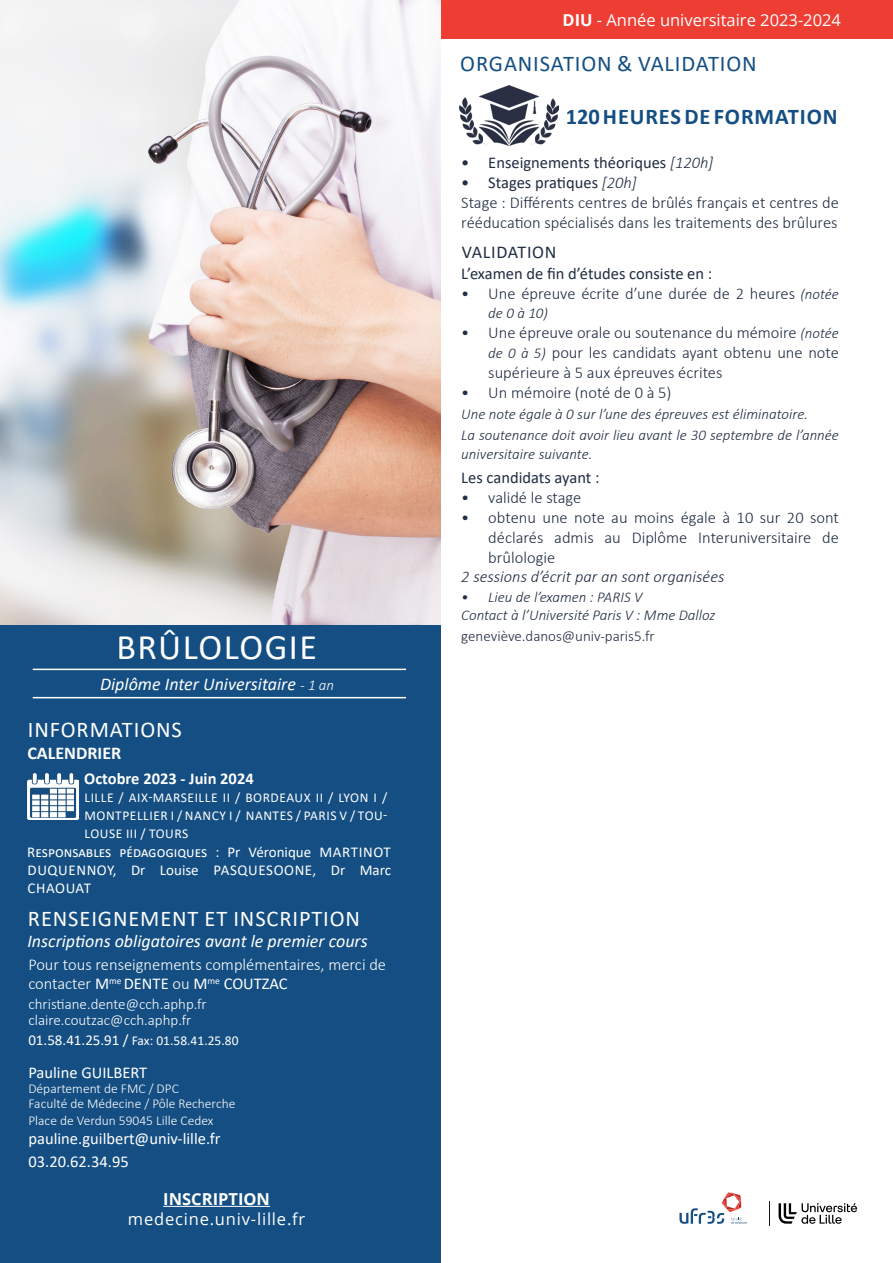
<style>
.page{position:relative;width:893px;height:1263px;background:#fff}
.page>*{position:absolute;margin:0;border:0;box-sizing:border-box;transform-origin:0 0}
.TITRE_FORMATION{font:36px "Calibri";letter-spacing:.04em;color:#fff}
.titre_description_bl{font:22.5px "Calibri";letter-spacing:.04em;color:#fff}
.t1{font:22.5px "Calibri";letter-spacing:.04em;color:#144e82}
.t2{font:700 22.5px "Calibri";letter-spacing:.04em;color:#144e82}
.t3{font:italic 18px "Calibri";color:#fff}
.t4{font:18px "Calibri";letter-spacing:.04em;color:#202d42}
.t5{font:700 18px "Calibri";color:#fff}
.t6{font:300 16.5px/19.8px "Calibri";color:#202d42;text-align:justify}
.t7{font:16.5px "Calibri";color:#202d42}
.t8{font:16.5px "Calibri";color:#fff}
.t9{font:300 16.5px "Calibri";color:#fff}
.t10{font:italic 300 16.5px "Calibri";color:#202d42}
.t11{font:16.5px "Open Sans";color:#fff}
.t12{font:16.5px "Open Sans";letter-spacing:.05em;color:#fff}
.t13{font:700 16.5px "Calibri";color:#fff}
.t14{font:700 16.5px "Open Sans";color:#fff}
.t15{font:italic 300 15px/19.8px "Calibri";color:#202d42}
.t16{font:15px/18px "Calibri";letter-spacing:.04em;color:#fff;text-align:justify}
.t17{font:300 15px "Calibri";color:#fff}
.t18{font:300 15px "Calibri";color:#202d42}
.t19{font:13.5px/18px "Calibri";letter-spacing:.04em;color:#fff;text-align:justify}
.t20{font:300 13.5px "Calibri";color:#fff}
.t21{font:13.5px "Calibri";color:#fff}
.s1{font-weight:300;font-size:15px}
.s2{font-weight:300}
.s3{font-size:15px}
.s4{font-weight:700}
.s5{font-weight:300;font-style:italic}
.s6{font-style:italic;font-size:15px}
</style>
<div class="page">
<div style="left:0;top:624px;width:440px;height:639px;background:#144e82"></div>
<div style="left:439px;top:0;width:454px;height:39px;background:#ee3e34"></div>
<hr style="left:163px;top:1206px;width:107px;height:1px;background:#fff">
<svg style="left:778px;top:1203px;width:79px;height:21px"></svg>
<svg style="left:769px;top:1201px;width:1px;height:25px"></svg>
<svg style="left:679px;top:1192px;width:68px;height:32px"></svg>
<hr style="left:33px;top:697px;width:373px;height:1px;background:#fff">
<hr style="left:33px;top:669px;width:373px;height:1px;background:#fff">
<img style="left:0;top:0;width:441px;height:624px">
<img style="left:459px;top:86px;width:99px;height:59px">
<img style="left:27px;top:773px;width:52px;height:46px">
<p class="TITRE_FORMATION" style="left:116px;top:622px;width:202px">BRÛLOLOGIE</p>
<p class="t3" style="left:100px;top:671px;width:236px">Diplôme Inter Universitaire <span class="s1">- 1 an</span></p>
<p class="titre_description_bl" style="left:28px;top:714px;width:155px">INFORMATIONS</p>
<p class="t5" style="left:27px;top:740px;width:95px">CALENDRIER</p>
<p class="t13" style="left:84px;top:767px;width:171px">Octobre 2023 - Juin 2024</p>
<p class="t19" style="left:85px;top:788px;width:304px">LILLE / AIX-MARSEILLE II / BORDEAUX II / LYON I / MONTPELLIER I / NANCY I / NANTES / PARIS V / TOU-LOUSE III / TOURS</p>
<p class="t16" style="left:27px;top:843px;width:365px">Responsables pédagogiques : Pr Véronique MARTINOT DUQUENNOY, Dr Louise PASQUESOONE, Dr Marc CHAOUAT</p>
<p class="titre_description_bl" style="left:28px;top:903px;width:334px">RENSEIGNEMENT ET INSCRIPTION</p>
<p class="t3" style="left:27px;top:928px;width:342px">Inscriptions obligatoires avant le premier cours</p>
<p class="t9" style="left:28px;top:954px;width:359px">Pour tous renseignements complémentaires, merci de</p>
<p class="t8" style="left:28px;top:972px;width:261px"><span class="s2">contacter</span> M<sup>me</sup> DENTE <span class="s2">ou</span> M<sup>me</sup> COUTZAC</p>
<p class="t17" style="left:28px;top:994px;width:180px">christiane.dente@cch.aphp.fr</p>
<p class="t17" style="left:28px;top:1011px;width:164px">claire.coutzac@cch.aphp.fr</p>
<p class="t21" style="left:28px;top:1031px;width:212px"><span class="s3">01.58.41.25.91 /</span> Fax: 01.58.41.25.80</p>
<p class="t8" style="left:28px;top:1061px;width:120px">Pauline GUILBERT</p>
<p class="t20" style="left:28px;top:1080px;width:152px">Département de FMC / DPC</p>
<p class="t20" style="left:28px;top:1095px;width:209px">Faculté de Médecine / Pôle Recherche</p>
<p class="t20" style="left:28px;top:1112px;width:187px">Place de Verdun 59045 Lille Cedex</p>
<p class="t8" style="left:28px;top:1127px;width:194px">pauline.guilbert@univ-lille.fr</p>
<p class="t8" style="left:28px;top:1150px;width:102px">03.20.62.34.95</p>
<p class="t14" style="left:163px;top:1187px;width:108px">INSCRIPTION</p>
<p class="t12" style="left:128px;top:1207px;width:179px">medecine.univ-lille.fr</p>
<p class="t11" style="left:562px;top:9px;width:280px"><span class="s4">DIU</span> - Année universitaire 2023-2024</p>
<p class="t1" style="left:460px;top:48px;width:298px">ORGANISATION &amp; VALIDATION</p>
<p class="t2" style="left:566px;top:100px;width:273px">120 HEURES DE FORMATION</p>
<p class="t7" style="left:461px;top:151px;width:254px">• Enseignements théoriques <span class="s5">[120h]</span></p>
<p class="t7" style="left:461px;top:171px;width:177px">• Stages pratiques <span class="s5">[20h]</span></p>
<p class="t6" style="left:461px;top:192px;width:379px">Stage : Différents centres de brûlés français et centres de rééducation spécialisés dans les traitements des brûlures</p>
<p class="t4" style="left:462px;top:239px;width:96px">VALIDATION</p>
<p class="t7" style="left:461px;top:262px;width:252px">L’examen de fin d’études consiste en :</p>
<p class="t6" style="left:461px;top:283px;width:379px">• Une épreuve écrite d’une durée de 2 heures <span class="s6">(notée</span></p>
<p class="t15" style="left:488px;top:303px;width:61px">de 0 à 10)</p>
<p class="t6" style="left:488px;top:323px;width:352px;text-indent:-27px">• Une épreuve orale ou soutenance du mémoire <span class="s6">(notée de 0 à 5)</span> pour les candidats ayant obtenu une note supérieure à 5 aux épreuves écrites</p>
<p class="t6" style="left:461px;top:382px;width:212px">• Un mémoire (noté de 0 à 5)</p>
<p class="t15" style="left:461px;top:404px;width:348px">Une note égale à 0 sur l’une des épreuves est éliminatoire.</p>
<p class="t15" style="left:461px;top:425px;width:379px">La soutenance doit avoir lieu avant le 30 septembre de l’année universitaire suivante.</p>
<p class="t7" style="left:461px;top:466px;width:140px">Les candidats ayant :</p>
<p class="t6" style="left:461px;top:488px;width:121px">• validé le stage</p>
<p class="t6" style="left:488px;top:507px;width:352px;text-indent:-27px">• obtenu une note au moins égale à 10 sur 20 sont déclarés admis au Diplôme Interuniversitaire de brûlologie</p>
<p class="t10" style="left:461px;top:567px;width:265px">2 sessions d’écrit par an sont organisées</p>
<p class="t15" style="left:461px;top:587px;width:183px">• Lieu de l’examen : PARIS V</p>
<p class="t15" style="left:461px;top:605px;width:256px">Contact à l’Université Paris V : Mme Dalloz</p>
<p class="t18" style="left:461px;top:627px;width:195px">geneviève.danos@univ-paris5.fr</p>
</div>
